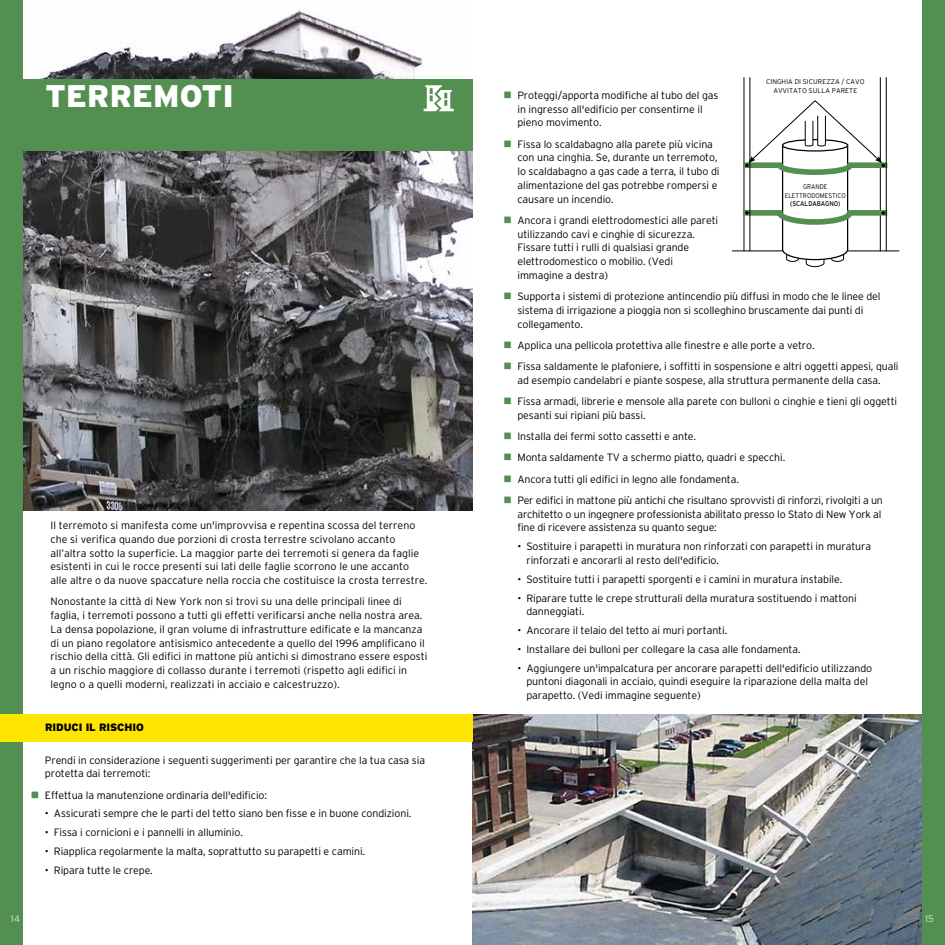
<style>
.page{position:relative;width:945px;height:945px;background:#fff}
.page>*{position:absolute;margin:0;border:0;box-sizing:border-box;transform-origin:0 0}
.t1{font:900 31.25px "Interstate";letter-spacing:.005em;color:#fff}
.t2{font:300 10.62px/13.8px "Interstate";letter-spacing:-.01em;color:#000}
.t3{font:900 10.62px "Interstate";letter-spacing:-.01em;color:#000}
.t4{font:300 9.38px "Interstate";color:#e6e7e8}
.t5{font:300 6.88px/8.8px "Interstate";letter-spacing:.005em;color:#000;text-align:center}
.t6{font:300 6.88px/8.8px "Interstate";letter-spacing:.005em;color:#000;text-align:center;scale:.91 1}
.t7{font:6.88px "Interstate";letter-spacing:-.005em;color:#000;scale:.91 1}
.s1{color:#538f51}
</style>
<div class="page">
<img style="left:22px;top:0;width:450px;height:510px">
<img style="left:472px;top:714px;width:450px;height:231px">
<div style="left:0;top:0;width:22px;height:945px;background:#538f51"></div>
<div style="left:0;top:79px;width:472px;height:72px;background:#538f51"></div>
<div style="left:0;top:714px;width:472px;height:28px;background:#ffe600"></div>
<div style="left:922px;top:0;width:23px;height:945px;background:#538f51"></div>
<hr style="left:744px;top:77px;width:1px;height:174px;background:#000">
<hr style="left:880px;top:77px;width:1px;height:174px;background:#000">
<hr style="left:732px;top:251px;width:167px;height:1px;background:#000">
<svg style="left:737px;top:207px;width:156px;height:60px"></svg>
<hr style="left:750px;top:77px;width:1px;height:174px;background:#000">
<hr style="left:886px;top:77px;width:1px;height:174px;background:#000">
<svg style="left:743px;top:100px;width:145px;height:78px"></svg>
<svg style="left:424px;top:85px;width:30px;height:26px"></svg>
<h1 class="t1" style="left:45px;top:78px;width:190px">TERREMOTI</h1>
<p class="t2" style="left:51px;top:518px;width:378px">Il terremoto si manifesta come un'improvvisa e repentina scossa del terreno che si verifica quando due porzioni di crosta terrestre scivolano accanto all’altra sotto la superficie. La maggior parte dei terremoti si genera da faglie esistenti in cui le rocce presenti sui lati delle faglie scorrono le une accanto alle altre o da nuove spaccature nella roccia che costituisce la crosta terrestre.</p>
<p class="t2" style="left:51px;top:595px;width:378px">Nonostante la città di New York non si trovi su una delle principali linee di faglia, i terremoti possono a tutti gli effetti verificarsi anche nella nostra area.<br>La densa popolazione, il gran volume di infrastrutture edificate e la mancanza di un piano regolatore antisismico antecedente a quello del 1996 amplificano il rischio della città. Gli edifici in mattone più antichi si dimostrano essere esposti a un rischio maggiore di collasso durante i terremoti (rispetto agli edifici in legno o a quelli moderni, realizzati in acciaio e calcestruzzo).</p>
<p class="t3" style="left:45px;top:721px;width:100px">RIDUCI IL RISCHIO</p>
<p class="t2" style="left:45px;top:753px;width:382px">Prendi in considerazione i seguenti suggerimenti per garantire che la tua casa sia protetta dai terremoti:</p>
<p class="t2" style="left:31px;top:788px;width:238px"><span class="s1">■</span> Effettua la manutenzione ordinaria dell'edificio:</p>
<p class="t2" style="left:45px;top:807px;width:368px">• Assicurati sempre che le parti del tetto siano ben fisse e in buone condizioni.</p>
<p class="t2" style="left:45px;top:826px;width:200px">• Fissa i cornicioni e i pannelli in alluminio.</p>
<p class="t2" style="left:45px;top:844px;width:322px">• Riapplica regolarmente la malta, soprattutto su parapetti e camini.</p>
<p class="t2" style="left:45px;top:863px;width:109px">• Ripara tutte le crepe.</p>
<p class="t5" style="left:766px;top:77px;width:100px">CINGHIA DI SICUREZZA / CAVO<br>AVVITATO SULLA PARETE</p>
<p class="t2" style="left:517px;top:88px;width:203px;text-indent:-14px"><span class="s1">■</span> Proteggi/apporta modifiche al tubo del gas in ingresso all'edificio per consentirne il pieno movimento.</p>
<p class="t2" style="left:517px;top:137px;width:204px;text-indent:-14px"><span class="s1">■</span> Fissa lo scaldabagno alla parete più vicina con una cinghia. Se, durante un terremoto, lo scaldabagno a gas cade a terra, il tubo di alimentazione del gas potrebbe rompersi e causare un incendio.</p>
<p class="t2" style="left:517px;top:213px;width:202px;text-indent:-14px"><span class="s1">■</span> Ancora i grandi elettrodomestici alle pareti utilizzando cavi e cinghie di sicurezza.<br>Fissare tutti i rulli di qualsiasi grande elettrodomestico o mobilio. (Vedi immagine a destra)</p>
<p class="t2" style="left:517px;top:290px;width:364px;text-indent:-14px"><span class="s1">■</span> Supporta i sistemi di protezione antincendio più diffusi in modo che le linee del sistema di irrigazione a pioggia non si scolleghino bruscamente dai punti di collegamento.</p>
<p class="t2" style="left:503px;top:338px;width:313px"><span class="s1">■</span> Applica una pellicola protettiva alle finestre e alle porte a vetro.</p>
<p class="t2" style="left:503px;top:360px;width:397px;text-align:center"><span class="s1">■</span> Fissa saldamente le plafoniere, i soffitti in sospensione e altri oggetti appesi, quali ad esempio candelabri e piante sospese, alla struttura permanente della casa.</p>
<p class="t2" style="left:517px;top:395px;width:381px;text-indent:-14px"><span class="s1">■</span> Fissa armadi, librerie e mensole alla parete con bulloni o cinghie e tieni gli oggetti pesanti sui ripiani più bassi.</p>
<p class="t2" style="left:503px;top:430px;width:194px"><span class="s1">■</span> Installa dei fermi sotto cassetti e ante.</p>
<p class="t2" style="left:503px;top:451px;width:283px"><span class="s1">■</span> Monta saldamente TV a schermo piatto, quadri e specchi.</p>
<p class="t2" style="left:503px;top:472px;width:237px"><span class="s1">■</span> Ancora tutti gli edifici in legno alle fondamenta.</p>
<p class="t2" style="left:517px;top:493px;width:367px;text-indent:-14px"><span class="s1">■</span> Per edifici in mattone più antichi che risultano sprovvisti di rinforzi, rivolgiti a un architetto o un ingegnere professionista abilitato presso lo Stato di New York al fine di ricevere assistenza su quanto segue:</p>
<p class="t2" style="left:526px;top:540px;width:346px;text-indent:-9px">• Sostituire i parapetti in muratura non rinforzati con parapetti in muratura rinforzati e ancorarli al resto dell'edificio.</p>
<p class="t2" style="left:517px;top:572px;width:326px">• Sostituire tutti i parapetti sporgenti e i camini in muratura instabile.</p>
<p class="t2" style="left:526px;top:591px;width:332px;text-indent:-9px">• Riparare tutte le crepe strutturali della muratura sostituendo i mattoni danneggiati.</p>
<p class="t2" style="left:517px;top:623px;width:211px">• Ancorare il telaio del tetto ai muri portanti.</p>
<p class="t2" style="left:517px;top:642px;width:285px">• Installare dei bulloni per collegare la casa alle fondamenta.</p>
<p class="t2" style="left:526px;top:661px;width:347px;text-indent:-9px">• Aggiungere un'impalcatura per ancorare parapetti dell'edificio utilizzando puntoni diagonali in acciaio, quindi eseguire la riparazione della malta del parapetto. (Vedi immagine seguente)</p>
<p class="t6" style="left:785px;top:182px;width:69px">GRANDE<br>ELETTRODOMESTICO</p>
<p class="t7" style="left:790px;top:200px;width:56px">(SCALDABAGNO)</p>
<p class="t4" style="left:11px;top:913px;width:11px">14</p>
<p class="t4" style="left:925px;top:913px;width:10px">15</p>
</div>
